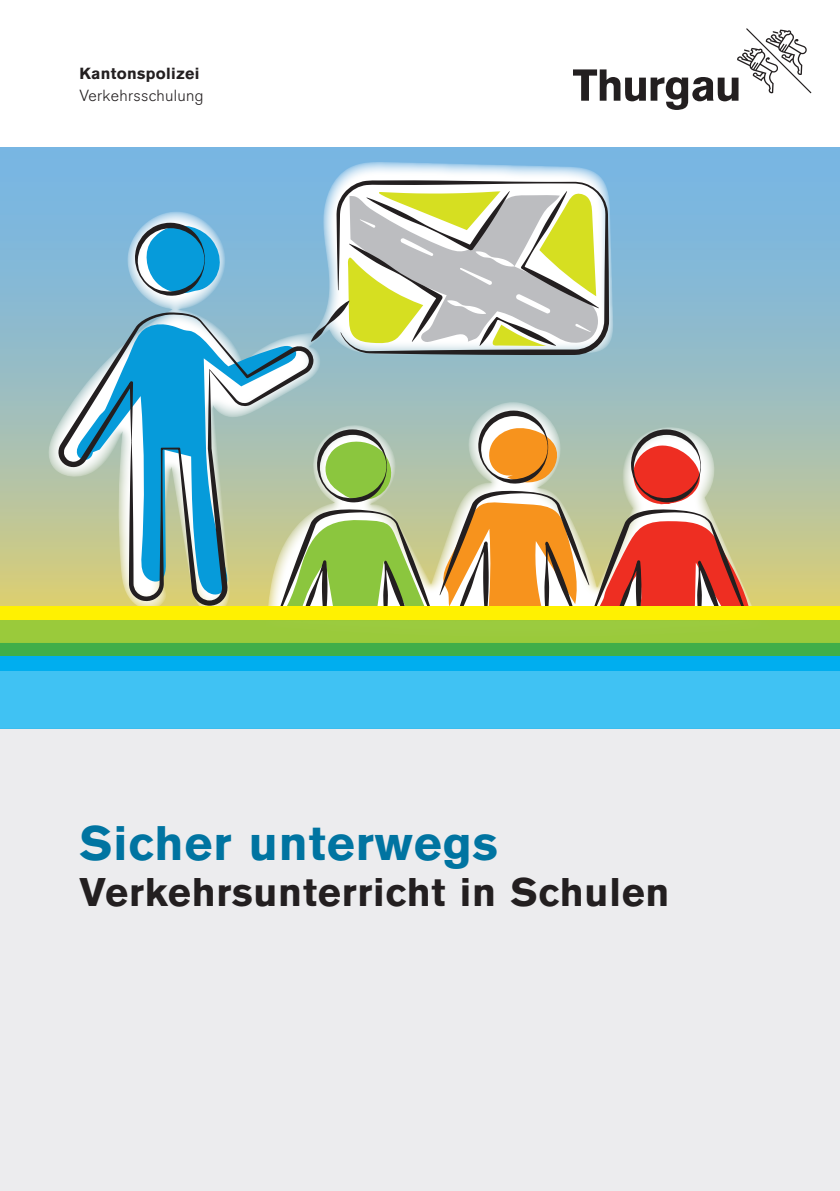
<style>
.page{position:relative;width:840px;height:1191px;background:#fff}
.page>*{position:absolute;margin:0;border:0;box-sizing:border-box;transform-origin:0 0}
.t1{font:700 48px "Akzidenz Grotesk BQ";letter-spacing:.02em;color:#0074a1}
.t2{font:700 39.6px "Akzidenz Grotesk BQ";letter-spacing:.02em;color:#231f20}
.t3{font:300 16px "Akzidenz Grotesk BQ";letter-spacing:.02em;color:#231f20}
.t4{font:700 16px "Akzidenz Grotesk BQ";letter-spacing:.02em;color:#231f20}
</style>
<div class="page">
<svg style="left:0;top:147px;width:839px;height:459px;background:#95bcc4"></svg>
<svg style="left:749px;top:402px;width:21px;height:204px;background:#bbc59b"></svg>
<svg style="left:49px;top:162px;width:564px;height:444px;background:#9ac5dd"></svg>
<svg style="left:336px;top:180px;width:272px;height:11px"></svg>
<svg style="left:58px;top:191px;width:691px;height:415px;background:#a3b6a9"></svg>
<div style="left:0;top:728px;width:839px;height:463px;background:#ececee"></div>
<svg style="left:573px;top:28px;width:237px;height:82px"></svg>
<div style="left:0;top:670px;width:839px;height:58px;background:#40c2f3"></div>
<div style="left:0;top:606px;width:839px;height:14px;background:#fff101"></div>
<div style="left:0;top:642px;width:839px;height:14px;background:#40ae49"></div>
<div style="left:0;top:620px;width:839px;height:22px;background:#99ca3b"></div>
<div style="left:0;top:656px;width:839px;height:14px;background:#00aeef"></div>
<p class="t4" style="left:79px;top:64px;width:121px">Kantonspolizei</p>
<p class="t3" style="left:79px;top:86px;width:125px">Verkehrsschulung</p>
<p class="t1" style="left:79px;top:815px;width:419px">Sicher unterwegs</p>
<p class="t2" style="left:79px;top:869px;width:591px">Verkehrsunterricht in Schulen</p>
</div>
